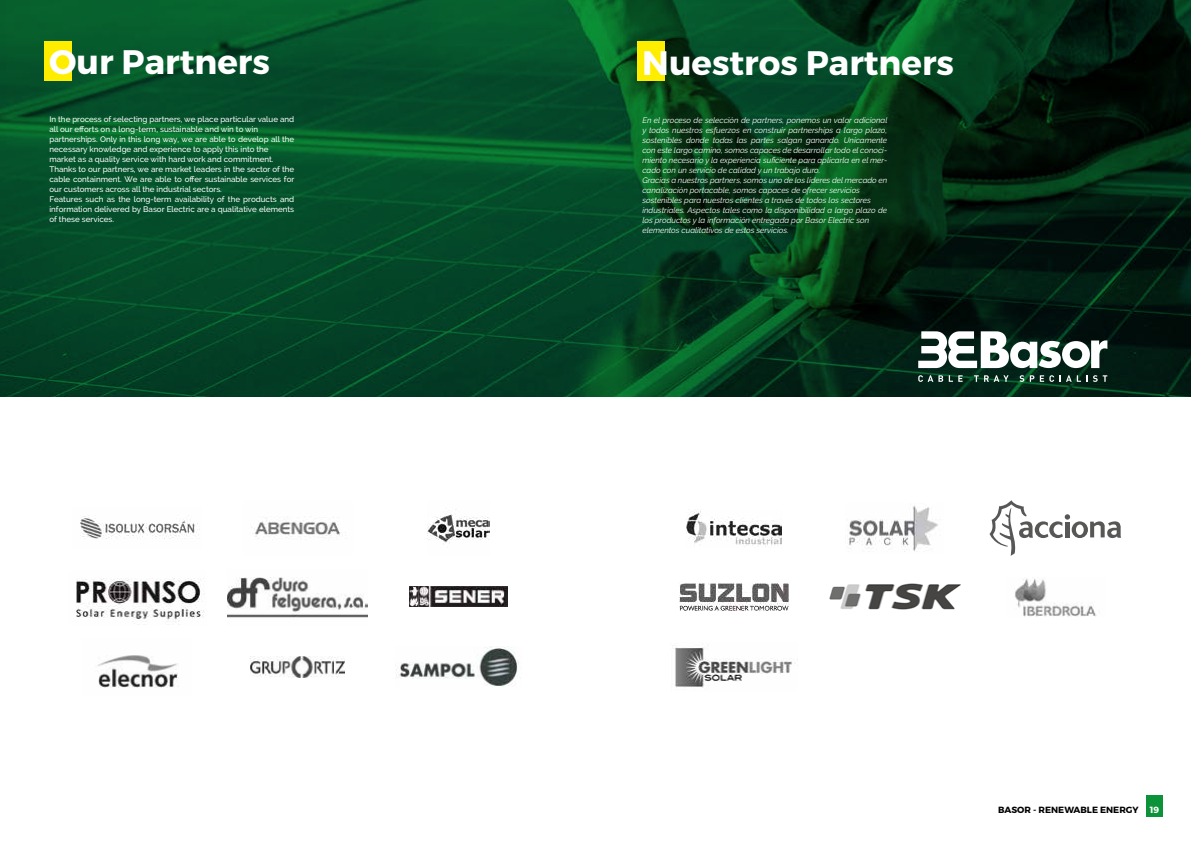
<style>
.page{position:relative;width:1191px;height:842px;background:#fff}
.page>*{position:absolute;margin:0;border:0;box-sizing:border-box;transform-origin:0 0}
.t1{font:700 34px "Montserrat";color:#fff}
.t2{font:700 9px "Montserrat";color:#000}
.t3{font:italic 8px/10px "Raleway";color:#fff}
.t4{font:500 8px/10px "Raleway";color:#fff}
.s1{color:#fff}
</style>
<div class="page">
<svg style="left:0;top:0;width:1191px;height:396px;background:#044020"></svg>
<div style="left:1146px;top:795px;width:16px;height:22px;background:#0c9239"></div>
<img style="left:829px;top:583px;width:132px;height:27px">
<svg style="left:989px;top:500px;width:132px;height:56px"></svg>
<img style="left:1015px;top:578px;width:82px;height:38px">
<img style="left:675px;top:645px;width:121px;height:43px">
<img style="left:679px;top:583px;width:110px;height:27px">
<img style="left:845px;top:505px;width:93px;height:47px">
<img style="left:686px;top:510px;width:95px;height:37px">
<div style="left:637px;top:41px;width:27px;height:40px;background:#ffed00"></div>
<div style="left:44px;top:41px;width:27px;height:39px;background:#ffed00"></div>
<img style="left:228px;top:577px;width:139px;height:41px">
<img style="left:410px;top:587px;width:97px;height:19px">
<img style="left:251px;top:657px;width:93px;height:20px">
<img style="left:395px;top:646px;width:124px;height:41px">
<img style="left:98px;top:655px;width:81px;height:33px">
<img style="left:76px;top:578px;width:129px;height:47px">
<img style="left:427px;top:509px;width:63px;height:36px">
<img style="left:251px;top:517px;width:95px;height:22px">
<img style="left:80px;top:515px;width:120px;height:24px">
<svg style="left:918px;top:375px;width:44px;height:7px"></svg>
<svg style="left:974px;top:375px;width:4px;height:7px"></svg>
<svg style="left:984px;top:375px;width:24px;height:7px"></svg>
<svg style="left:1019px;top:375px;width:41px;height:7px"></svg>
<svg style="left:1066px;top:375px;width:41px;height:7px"></svg>
<svg style="left:918px;top:331px;width:189px;height:37px"></svg>
<h1 class="t1" style="left:49px;top:41px;width:222px">Our Partners</h1>
<p class="t4" style="left:49px;top:114px;width:246px">In the process of selecting partners, we place particular value and all our efforts on a long-term, sustainable and win to win partnerships. Only in this long way, we are able to develop all the necessary knowledge and experience to apply this into the market as a quality service with hard work and commitment.<br>Thanks to our partners, we are market leaders in the sector of the cable containment. We are able to offer sustainable services for our customers across all the industrial sectors.<br>Features such as the long-term availability of the products and information delivered by Basor Electric are a qualitative elements of these services.</p>
<h1 class="t1" style="left:642px;top:42px;width:313px">Nuestros Partners</h1>
<p class="t3" style="left:642px;top:115px;width:246px">En el proceso de selección de partners, ponemos un valor adicional y todos nuestros esfuerzos en construir partnerships a largo plazo, sostenibles donde todas las partes salgan ganando. Unicamente con este largo camino, somos capaces de desarrollar todo el conoci&shy;miento necesario y la experiencia suficiente para aplicarla en el mer&shy;cado con un servicio de calidad y un trabajo duro.<br>Gracias a nuestros partners, somos uno de los líderes del mercado en canalización portacable, somos capaces de ofrecer servicios sostenibles para nuestros clientes a través de todos los sectores industriales. Aspectos tales como la disponibilidad a largo plazo de los productos y la información entregada por Basor Electric son elementos cualitativos de estos servicios.</p>
<p class="t2" style="left:998px;top:805px;width:163px">BASOR - RENEWABLE ENERGY <span class="s1">19</span></p>
</div>
